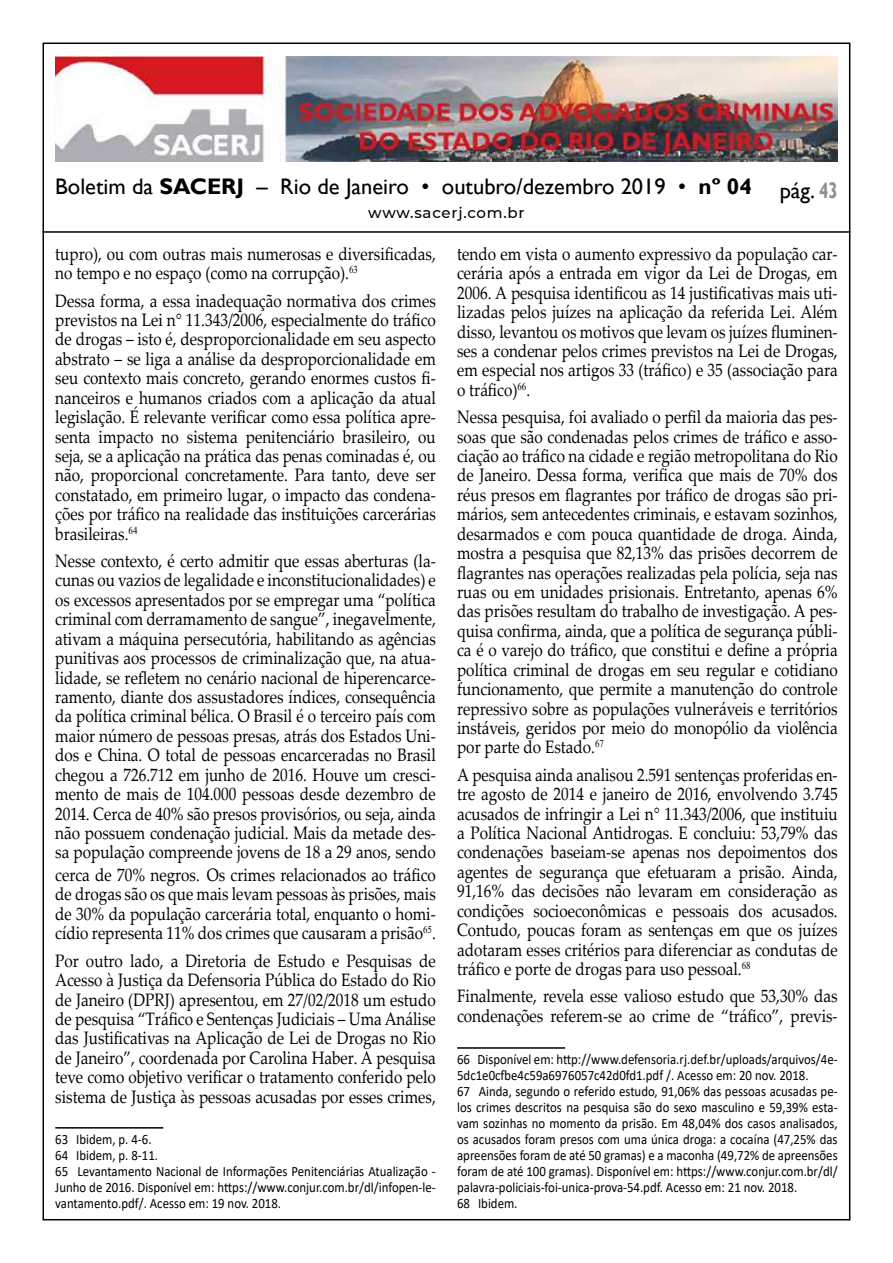
<style>
.page{position:relative;width:893px;height:1263px;background:#fff}
.page>*{position:absolute;margin:0;border:0;box-sizing:border-box;transform-origin:0 0}
.t1{font:22.5px "Gill Sans";color:#000}
.t2{font:18px/19.4px "Palatino Linotype";color:#000;text-align:justify;scale:.85 1}
.t3{font:500 15px "Montserrat";letter-spacing:.05em;color:#000}
.t4{font:14.25px/15.9px "Calibri";color:#000;scale:.9 1}
.s1{font-weight:700}
.s2{font-weight:700;color:#8e8e8d}
</style>
<div class="page">
<img style="left:55px;top:56px;width:783px;height:106px">
<hr style="left:43px;top:231px;width:807px;height:2px;background:#000">
<hr style="left:55px;top:1127px;width:108px;height:1px;background:#000">
<hr style="left:457px;top:1047px;width:108px;height:2px;background:#000">
<p class="t1" style="left:55px;top:173px;width:698px">Boletim da <span class="s1">SACERJ</span> – Rio de Janeiro • outubro/dezembro 2019 • <span class="s1">nº 04</span></p>
<p class="t3" style="left:368px;top:203px;width:158px">www.sacerj.com.br</p>
<p class="t1" style="left:780px;top:178px;width:60px">pág. <span class="s2">43</span></p>
<p class="t2" style="left:55px;top:243px;width:449px">tupro), ou com outras mais numerosas e diversificadas, no tempo e no espaço (como na corrupção).<sup>63</sup></p>
<p class="t2" style="left:55px;top:290px;width:449px">Dessa forma, a essa inadequação normativa dos crimes previstos na Lei n° 11.343/2006, especialmente do tráfico de drogas – isto é, desproporcionalidade em seu aspecto abstrato – se liga a análise da desproporcionalidade em seu contexto mais concreto, gerando enormes custos fi&shy;nanceiros e humanos criados com a aplicação da atual legislação. É relevante verificar como essa política apre&shy;senta impacto no sistema penitenciário brasileiro, ou seja, se a aplicação na prática das penas cominadas é, ou não, proporcional concretamente. Para tanto, deve ser constatado, em primeiro lugar, o impacto das condena&shy;ções por tráfico na realidade das instituições carcerárias brasileiras.<sup>64</sup></p>
<p class="t2" style="left:55px;top:550px;width:449px">Nesse contexto, é certo admitir que essas aberturas (la&shy;cunas ou vazios de legalidade e inconstitucionalidades) e os excessos apresentados por se empregar uma “política criminal com derramamento de sangue”, inegavelmente, ativam a máquina persecutória, habilitando as agências punitivas aos processos de criminalização que, na atua&shy;lidade, se refletem no cenário nacional de hiperencarce&shy;ramento, diante dos assustadores índices, consequência da política criminal bélica. O Brasil é o terceiro país com maior número de pessoas presas, atrás dos Estados Uni&shy;dos e China. O total de pessoas encarceradas no Brasil chegou a 726.712 em junho de 2016. Houve um cresci&shy;mento de mais de 104.000 pessoas desde dezembro de 2014. Cerca de 40% são presos provisórios, ou seja, ainda não possuem condenação judicial. Mais da metade des&shy;sa população compreende jovens de 18 a 29 anos, sendo</p>
<p class="t2" style="left:55px;top:864px;width:449px">cerca de 70% negros. Os crimes relacionados ao tráfico de drogas são os que mais levam pessoas às prisões, mais de 30% da população carcerária total, enquanto o homi&shy;cídio representa 11% dos crimes que causaram a prisão<sup>65</sup>.</p>
<p class="t2" style="left:55px;top:950px;width:449px">Por outro lado, a Diretoria de Estudo e Pesquisas de Acesso à Justiça da Defensoria Pública do Estado do Rio de Janeiro (DPRJ) apresentou, em 27/02/2018 um estudo de pesquisa “Tráfico e Sentenças Judiciais – Uma Análise das Justificativas na Aplicação de Lei de Drogas no Rio de Janeiro”, coordenada por Carolina Haber. A pesquisa teve como objetivo verificar o tratamento conferido pelo sistema de Justiça às pessoas acusadas por esses crimes,</p>
<p class="t4" style="left:55px;top:1131px;width:424px">63 Ibidem, p. 4-6.<br>64 Ibidem, p. 8-11.<br>65 Levantamento Nacional de Informações Penitenciárias Atualização - Junho de 2016. Disponível em: https://www.conjur.com.br/dl/infopen-le&shy;vantamento.pdf/. Acesso em: 19 nov. 2018.</p>
<p class="t2" style="left:457px;top:243px;width:449px">tendo em vista o aumento expressivo da população car&shy;cerária após a entrada em vigor da Lei de Drogas, em 2006. A pesquisa identificou as 14 justificativas mais uti&shy;lizadas pelos juízes na aplicação da referida Lei. Além disso, levantou os motivos que levam os juízes fluminen&shy;ses a condenar pelos crimes previstos na Lei de Drogas, em especial nos artigos 33 (tráfico) e 35 (associação para o tráfico)<sup>66</sup>.</p>
<p class="t2" style="left:457px;top:407px;width:449px">Nessa pesquisa, foi avaliado o perfil da maioria das pes&shy;soas que são condenadas pelos crimes de tráfico e asso&shy;ciação ao tráfico na cidade e região metropolitana do Rio de Janeiro. Dessa forma, verifica que mais de 70% dos réus presos em flagrantes por tráfico de drogas são pri&shy;mários, sem antecedentes criminais, e estavam sozinhos, desarmados e com pouca quantidade de droga. Ainda, mostra a pesquisa que 82,13% das prisões decorrem de flagrantes nas operações realizadas pela polícia, seja nas ruas ou em unidades prisionais. Entretanto, apenas 6% das prisões resultam do trabalho de investigação. A pes&shy;quisa confirma, ainda, que a política de segurança públi&shy;ca é o varejo do tráfico, que constitui e define a própria política criminal de drogas em seu regular e cotidiano funcionamento, que permite a manutenção do controle repressivo sobre as populações vulneráveis e territórios instáveis, geridos por meio do monopólio da violência por parte do Estado.<sup>67</sup></p>
<p class="t2" style="left:457px;top:764px;width:449px">A pesquisa ainda analisou 2.591 sentenças proferidas en&shy;tre agosto de 2014 e janeiro de 2016, envolvendo 3.745 acusados de infringir a Lei n° 11.343/2006, que instituiu a Política Nacional Antidrogas. E concluiu: 53,79% das condenações baseiam-se apenas nos depoimentos dos agentes de segurança que efetuaram a prisão. Ainda, 91,16% das decisões não levaram em consideração as condições socioeconômicas e pessoais dos acusados.<br>Contudo, poucas foram as sentenças em que os juízes adotaram esses critérios para diferenciar as condutas de tráfico e porte de drogas para uso pessoal.<sup>68</sup></p>
<p class="t2" style="left:457px;top:986px;width:449px">Finalmente, revela esse valioso estudo que 53,30% das condenações referem-se ao crime de “tráfico”, previs-</p>
<p class="t4" style="left:457px;top:1051px;width:424px">66 Disponível em: http://www.defensoria.rj.def.br/uploads/arquivos/4e-5dc1e0cfbe4c59a6976057c42d0fd1.pdf /. Acesso em: 20 nov. 2018.<br>67 Ainda, segundo o referido estudo, 91,06% das pessoas acusadas pe&shy;los crimes descritos na pesquisa são do sexo masculino e 59,39% esta&shy;vam sozinhas no momento da prisão. Em 48,04% dos casos analisados, os acusados foram presos com uma única droga: a cocaína (47,25% das apreensões foram de até 50 gramas) e a maconha (49,72% de apreensões foram de até 100 gramas). Disponível em: https://www.conjur.com.br/dl/ palavra-policiais-foi-unica-prova-54.pdf. Acesso em: 21 nov. 2018.<br>68 Ibidem.</p>
</div>
